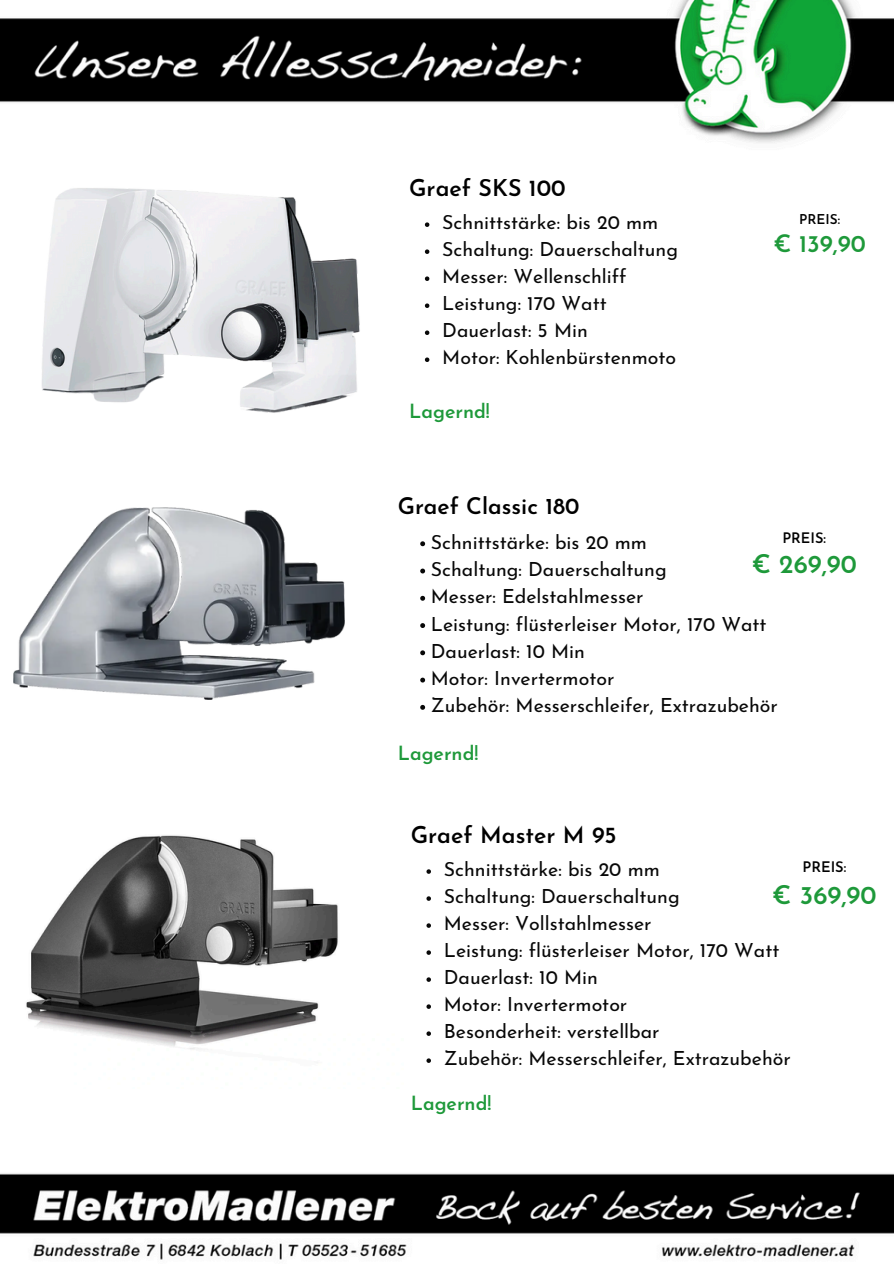
<style>
.page{position:relative;width:894px;height:1264px;background:#fff}
.page>*{position:absolute;margin:0;border:0;box-sizing:border-box;transform-origin:0 0}
.t1{font:600 25.65px "Josefin Sans";color:#1e993a}
.t2{font:600 24px "Josefin Sans";color:#1e993a}
.t3{font:600 23.1px "Josefin Sans";color:#000}
.t4{font:600 22.8px "Josefin Sans";color:#000}
.t5{font:19.5px "Josefin Sans";color:#080808}
.t6{font:600 19.5px "Josefin Sans";color:#1e993a}
.t7{font:600 14.55px "Josefin Sans";color:#000}
.t8{font:600 13.5px "Josefin Sans";color:#000}
</style>
<div class="page">
<img style="left:0;top:0;width:893px;height:1260px">
<img style="left:0;top:126px;width:458px;height:342px">
<img style="left:0;top:794px;width:404px;height:294px">
<img style="left:14px;top:508px;width:330px;height:191px">
<svg style="left:426px;top:869px;width:5px;height:4px"></svg>
<svg style="left:426px;top:896px;width:5px;height:4px"></svg>
<svg style="left:426px;top:923px;width:5px;height:4px"></svg>
<svg style="left:426px;top:950px;width:5px;height:4px"></svg>
<svg style="left:426px;top:977px;width:5px;height:4px"></svg>
<svg style="left:426px;top:1004px;width:5px;height:4px"></svg>
<svg style="left:426px;top:1031px;width:5px;height:4px"></svg>
<svg style="left:426px;top:1058px;width:5px;height:4px"></svg>
<svg style="left:425px;top:222px;width:4px;height:5px"></svg>
<svg style="left:425px;top:249px;width:4px;height:5px"></svg>
<svg style="left:425px;top:276px;width:4px;height:5px"></svg>
<svg style="left:425px;top:303px;width:4px;height:5px"></svg>
<svg style="left:425px;top:330px;width:4px;height:5px"></svg>
<svg style="left:425px;top:357px;width:4px;height:5px"></svg>
<svg style="left:420px;top:541px;width:5px;height:5px"></svg>
<svg style="left:420px;top:568px;width:5px;height:5px"></svg>
<svg style="left:420px;top:596px;width:5px;height:4px"></svg>
<svg style="left:420px;top:623px;width:5px;height:5px"></svg>
<svg style="left:420px;top:650px;width:5px;height:5px"></svg>
<svg style="left:420px;top:677px;width:5px;height:5px"></svg>
<svg style="left:420px;top:705px;width:5px;height:4px"></svg>
<p class="t3" style="left:409px;top:179px;width:158px">Graef SKS 100</p>
<p class="t5" style="left:442px;top:214px;width:217px">Schnittstärke: bis 20 mm</p>
<p class="t5" style="left:442px;top:241px;width:237px">Schaltung: Dauerschaltung</p>
<p class="t5" style="left:442px;top:268px;width:186px">Messer: Wellenschliff</p>
<p class="t5" style="left:442px;top:295px;width:166px">Leistung: 170 Watt</p>
<p class="t5" style="left:442px;top:322px;width:147px">Dauerlast: 5 Min</p>
<p class="t5" style="left:442px;top:349px;width:235px">Motor: Kohlenbürstenmoto</p>
<h4 class="t6" style="left:409px;top:403px;width:82px">Lagernd!</h4>
<h3 class="t8" style="left:799px;top:214px;width:42px">PREIS:</h3>
<h3 class="t2" style="left:773px;top:234px;width:94px">€ 139,90</h3>
<p class="t4" style="left:397px;top:497px;width:183px">Graef Classic 180</p>
<h2 class="t5" style="left:431px;top:534px;width:217px">Schnittstärke: bis 20 mm</h2>
<p class="t5" style="left:431px;top:561px;width:237px">Schaltung: Dauerschaltung</p>
<p class="t5" style="left:431px;top:588px;width:214px">Messer: Edelstahlmesser</p>
<p class="t5" style="left:431px;top:616px;width:337px">Leistung: flüsterleiser Motor, 170 Watt</p>
<p class="t5" style="left:431px;top:643px;width:155px">Dauerlast: 10 Min</p>
<p class="t5" style="left:431px;top:670px;width:185px">Motor: Invertermotor</p>
<p class="t5" style="left:431px;top:697px;width:348px">Zubehör: Messerschleifer, Extrazubehör</p>
<p class="t6" style="left:397px;top:745px;width:82px">Lagernd!</p>
<h1 class="t7" style="left:782px;top:532px;width:45px">PREIS:</h1>
<h1 class="t1" style="left:751px;top:553px;width:106px">€ 269,90</h1>
<p class="t3" style="left:410px;top:825px;width:207px">Graef Master M 95</p>
<p class="t5" style="left:444px;top:861px;width:217px">Schnittstärke: bis 20 mm</p>
<p class="t5" style="left:444px;top:888px;width:237px">Schaltung: Dauerschaltung</p>
<p class="t5" style="left:444px;top:915px;width:209px">Messer: Vollstahlmesser</p>
<p class="t5" style="left:444px;top:942px;width:337px">Leistung: flüsterleiser Motor, 170 Watt</p>
<p class="t5" style="left:444px;top:969px;width:155px">Dauerlast: 10 Min</p>
<p class="t5" style="left:444px;top:996px;width:185px">Motor: Invertermotor</p>
<h4 class="t5" style="left:444px;top:1023px;width:217px">Besonderheit: verstellbar</h4>
<h1 class="t5" style="left:444px;top:1050px;width:348px">Zubehör: Messerschleifer, Extrazubehör</h1>
<p class="t6" style="left:410px;top:1095px;width:82px">Lagernd!</p>
<h2 class="t7" style="left:802px;top:861px;width:45px">PREIS:</h2>
<h2 class="t1" style="left:772px;top:884px;width:106px">€ 369,90</h2>
</div>
